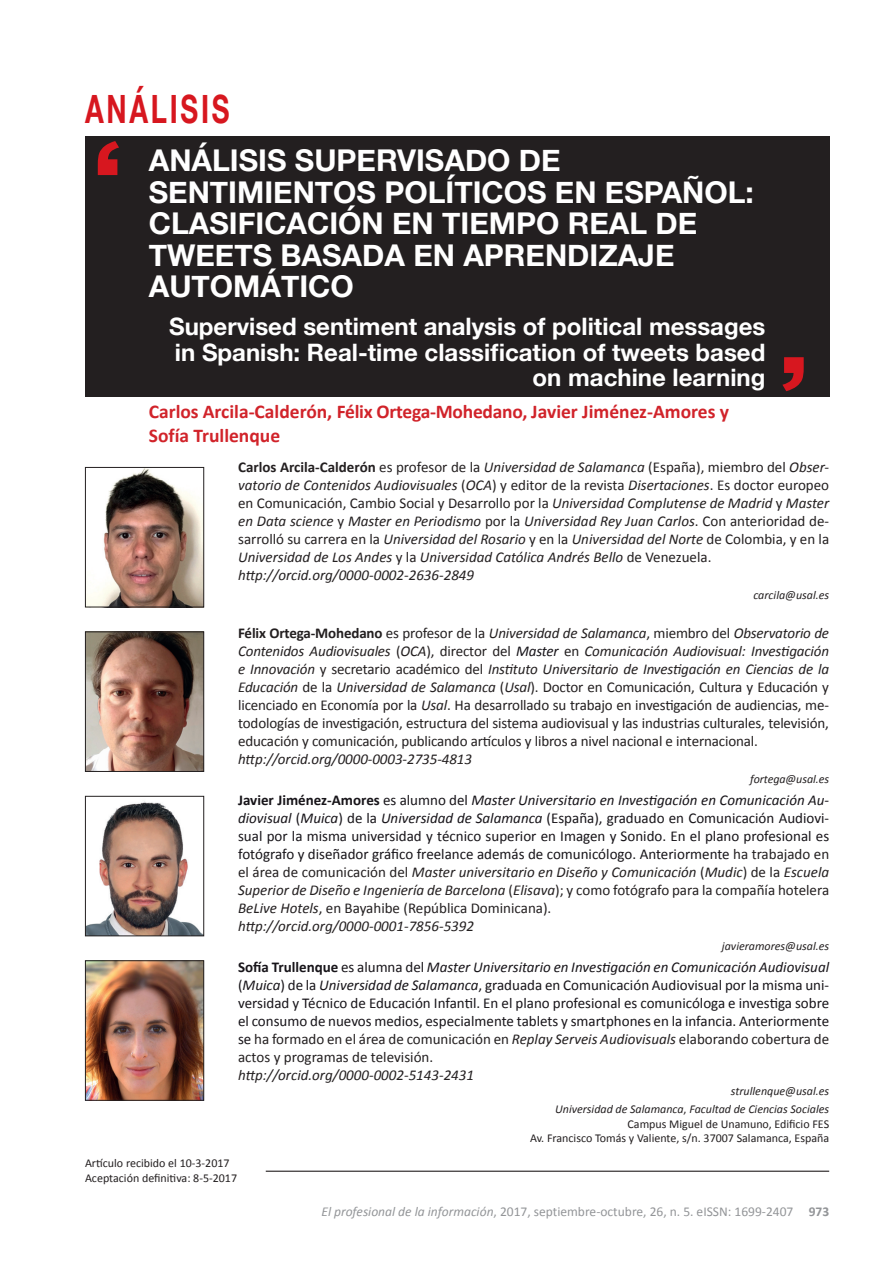
<style>
.page{position:relative;width:893px;height:1263px;background:#fff}
.page>*{position:absolute;margin:0;border:0;box-sizing:border-box;transform-origin:0 0}
.t1{font:700 39px "Helvetica Neue";letter-spacing:.1em;color:#d7171f;scale:.7 1}
.t2{font:700 30px/31.5px "Helvetica Neue";color:#fff}
.t3{font:700 24px/25.5px "Helvetica Neue";color:#fff;text-align:right}
.t4{font:700 19.5px/23.4px "Calibri";color:#d1232a}
.t5{font:15px/18px "Calibri";color:#171419}
.t6{font:15px/18px "Calibri";letter-spacing:-.01em;color:#231f20;text-align:justify}
.t7{font:italic 15px/18px "Calibri";color:#231f20}
.t8{font:13.5px "Calibri";color:#939598}
.t9{font:12px/14.4px "Calibri";color:#231f20;text-align:right}
.t10{font:italic 12px/18.6px "Calibri";color:#231f20;text-align:right}
.s1{font-weight:700;font-style:normal}
.s2{font-style:normal}
.s3{font-weight:700}
.s4{font-style:italic}
.s5{font-style:italic;color:#171419}
.s6{color:#231f20}
.s7{font-style:italic;color:#231f20}
</style>
<div class="page">
<div style="left:85px;top:137px;width:744px;height:260px;background:#231f20"></div>
<svg style="left:782px;top:357px;width:22px;height:34px"></svg>
<svg style="left:98px;top:141px;width:21px;height:34px"></svg>
<img style="left:87px;top:469px;width:115px;height:136px">
<div style="left:85px;top:467px;width:119px;height:140px;border:1px solid #231f20"></div>
<hr style="left:266px;top:1171px;width:563px;height:1px;background:#231f20">
<img style="left:87px;top:633px;width:115px;height:137px">
<div style="left:85px;top:631px;width:119px;height:141px;border:1px solid #231f20"></div>
<img style="left:87px;top:801px;width:115px;height:133px">
<div style="left:85px;top:796px;width:119px;height:140px;border:1px solid #231f20"></div>
<img style="left:87px;top:962px;width:115px;height:137px">
<div style="left:85px;top:960px;width:119px;height:141px;border:1px solid #231f20"></div>
<h1 class="t1" style="left:85px;top:79px;width:208px">ANÁLISIS</h1>
<h2 class="t2" style="left:149px;top:145px;width:607px">ANÁLISIS SUPERVISADO DE<br>SENTIMIENTOS POLÍTICOS EN ESPAÑOL:<br>CLASIFICACIÓN EN TIEMPO REAL DE<br>TWEETS BASADA EN APRENDIZAJE<br>AUTOMÁTICO</h2>
<h3 class="t3" style="left:169px;top:315px;width:598px">Supervised sentiment analysis of political messages in Spanish: Real-time classification of tweets based on machine learning</h3>
<h3 class="t4" style="left:149px;top:400px;width:582px">Carlos Arcila-Calderón, Félix Ortega-Mohedano, Javier Jiménez-Amores y<br>Sofía Trullenque</h3>
<p class="t7" style="left:238px;top:458px;width:593px"><span class="s1">Carlos Arcila-Calderón</span> <span class="s2">es profesor de la</span> Universidad de Salamanca <span class="s2">(España), miembro del</span> Obser&shy;vatorio de Contenidos Audiovisuales <span class="s2">(</span>OCA<span class="s2">) y editor de la revista</span> Disertaciones<span class="s2">. Es doctor europeo en Comunicación, Cambio Social y Desarrollo por la</span> Universidad Complutense de Madrid <span class="s2">y</span> Master en Data science <span class="s2">y</span> Master en Periodismo <span class="s2">por la</span> Universidad Rey Juan Carlos<span class="s2">. Con anterioridad de&shy;sarrolló su carrera en la</span> Universidad del Rosario <span class="s2">y en la</span> Universidad del Norte <span class="s2">de Colombia, y en la </span>Universidad de Los Andes <span class="s2">y la</span> Universidad Católica Andrés Bello <span class="s2">de Venezuela. </span>http://orcid.org/0000-0002-2636-2849</p>
<p class="t10" style="left:753px;top:585px;width:77px">carcila@usal.es</p>
<p class="t6" style="left:238px;top:624px;width:592px"><span class="s3">Félix Ortega-Mohedano</span> es profesor de la <span class="s4">Universidad de Salamanca</span>, miembro del <span class="s4">Observatorio de Contenidos Audiovisuales</span> (<span class="s4">OCA</span>), director del <span class="s5">Master</span> en <span class="s4">Comunicación Audiovisual: Investigación e Innovación</span> y secretario académico del <span class="s4">Instituto Universitario de Investigación en Ciencias de la Educación</span> de la <span class="s4">Universidad de Salamanca</span> (<span class="s4">Usal</span>). Doctor en Comunicación, Cultura y Educación y licenciado en Economía por la <span class="s4">Usal</span>. Ha desarrollado su trabajo en investigación de audiencias, me&shy;todologías de investigación, estructura del sistema audiovisual y las industrias culturales, televisión, educación y comunicación, publicando artículos y libros a nivel nacional e internacional.</p>
<p class="t7" style="left:238px;top:750px;width:235px">http://orcid.org/0000-0003-2735-4813</p>
<p class="t10" style="left:750px;top:769px;width:80px">fortega@usal.es</p>
<p class="t5" style="left:238px;top:791px;width:593px"><span class="s3">Javier Jiménez-Amores</span> es alumno del <span class="s4">Master Universitario en Investigación en Comunicación Au&shy;diovisual</span> (<span class="s4">Muica</span>) de la <span class="s4">Universidad de Salamanca</span> (España), graduado en Comunicación Audiovi&shy;sual por la misma universidad y técnico superior en Imagen y Sonido. En el plano profesional es fotógrafo y diseñador gráfico freelance además de comunicólogo. Anteriormente <span class="s6">ha trabajado en el área de comunicación del</span> <span class="s7">Master universitario en Diseño y Comunicación</span> <span class="s6">(</span><span class="s7">Mudic</span><span class="s6">) de la</span> <span class="s7">Escuela Superior de Diseño e Ingeniería de Barcelona</span> <span class="s6">(</span><span class="s7">Elisava</span><span class="s6">); y como fotógrafo para la compañía hotelera </span><span class="s7">BeLive Hotels</span><span class="s6">, en Bayahibe (República Dominicana).<br></span><span class="s7">http://orcid.org/0000-0001-7856-5392</span></p>
<p class="t10" style="left:722px;top:936px;width:109px">javieramores@usal.es</p>
<p class="t5" style="left:238px;top:958px;width:593px;text-align:justify"><span class="s3">Sofía Trullenque</span> es alumna del <span class="s4">Master Universitario en Investigación en Comunicación Audiovisual </span>(<span class="s4">Muica</span>) de la <span class="s4">Universidad de Salamanca</span>, graduada en Comunicación Audiovisual por la misma uni&shy;versidad y Técnico de Educación Infantil. En el plano profesional es comunicóloga e investiga sobre el consumo de nuevos medios, especialmente tablets y smartphones en la infancia. Anteriormente se <span class="s6">ha formado en el área de comunicación en</span> <span class="s7">Replay Serveis Audiovisuals</span> <span class="s6">elaborando cobertura de actos y programas de televisión.</span></p>
<p class="t7" style="left:238px;top:1065px;width:237px">http://orcid.org/0000-0002-5143-2431</p>
<p class="t10" style="left:555px;top:1081px;width:276px">strullenque@usal.es<br>Universidad de Salamanca<span class="s2">,</span> Facultad de Ciencias Sociales</p>
<p class="t9" style="left:530px;top:1116px;width:301px">Campus Miguel de Unamuno, Edificio FES<br>Av. Francisco Tomás y Valiente, s/n. 37007 Salamanca, España</p>
<p class="t9" style="left:85px;top:1156px;width:154px;text-align:left">Artículo recibido el 10-3-2017<br>Aceptación definitiva: 8-5-2017</p>
<p class="t8" style="left:321px;top:1203px;width:509px"><span class="s4">El profesional de la información</span>, 2017, septiembre-octubre, 26, n. 5. eISSN: 1699-2407 <span class="s3">973</span></p>
</div>
